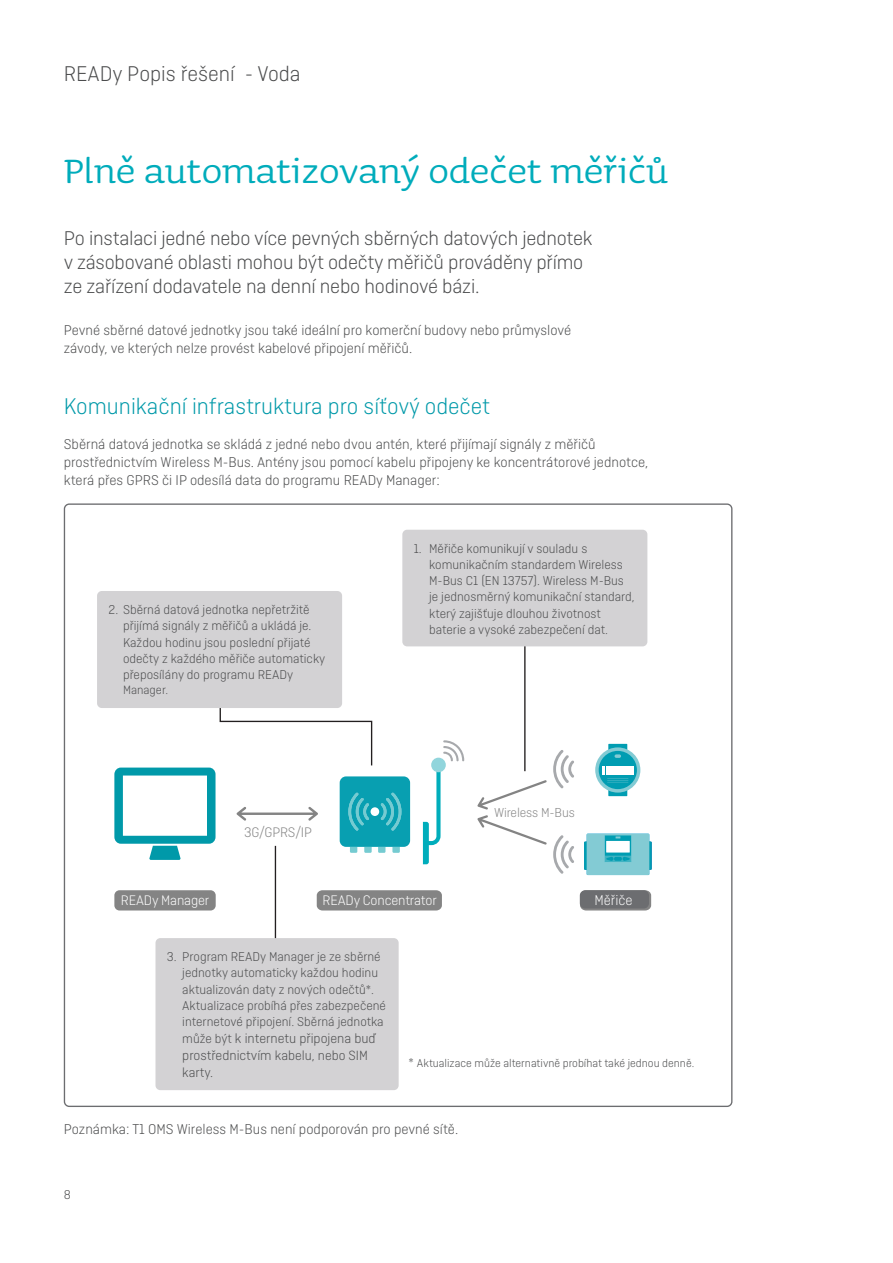
<style>
.page{position:relative;width:893px;height:1263px;background:#fff}
.page>*{position:absolute;margin:0;border:0;box-sizing:border-box;transform-origin:0 0}
.t1{font:45px "Sauna Pro";color:#00acbb}
.t2{font:300 24px "Ciutadella";color:#0099a9}
.t3{font:300 22.5px "Ciutadella";color:#4b4c4d}
.t4{font:300 21px/24px "Ciutadella";letter-spacing:-.01em;color:#4b4c4d}
.t5{font:300 15px/18px "Ciutadella";color:#4b4c4d}
.t6{font:300 15px "Ciutadella";color:#fff}
.t7{font:300 14.55px "Ciutadella";letter-spacing:-.01em;color:#fff}
.t8{font:300 14.55px "Ciutadella";letter-spacing:-.01em;color:#848484}
.t9{font:300 14.25px/17.1px "Ciutadella";color:#4b4c4d}
.t10{font:300 14.1px "Ciutadella";color:#4b4c4d}
.t11{font:300 13.65px "Ciutadella";letter-spacing:-.01em;color:#848484}
.t12{font:300 13.5px/16.2px "Ciutadella";color:#4b4c4d}
.t13{font:300 12.75px "Ciutadella";color:#4b4c4d}
.t14{font:300 12px "Ciutadella";color:#4b4c4d}
.s1{font-size:13.5px}
.s2{font-size:14.1px}
</style>
<div class="page">
<div style="left:587px;top:834px;width:62px;height:41px;background:#83cbd4"></div>
<div style="left:605px;top:835px;width:26px;height:27px;background:#3bb3c3"></div>
<svg style="left:584px;top:836px;width:68px;height:35px"></svg>
<svg style="left:608px;top:744px;width:19px;height:52px"></svg>
<svg style="left:595px;top:747px;width:45px;height:45px"></svg>
<div style="left:599px;top:751px;width:38px;height:38px;background:#009db2;border-radius:50%"></div>
<div style="left:606px;top:766px;width:27px;height:8px;background:#fff"></div>
<svg style="left:615px;top:754px;width:6px;height:4px"></svg>
<svg style="left:602px;top:766px;width:26px;height:17px"></svg>
<div style="left:114px;top:890px;width:102px;height:20px;background:#848484;border-radius:5px"></div>
<div style="left:317px;top:890px;width:125px;height:20px;background:#848484;border-radius:6px"></div>
<svg style="left:423px;top:740px;width:41px;height:124px"></svg>
<svg style="left:553px;top:835px;width:21px;height:39px"></svg>
<svg style="left:553px;top:750px;width:21px;height:38px"></svg>
<svg style="left:477px;top:780px;width:70px;height:29px"></svg>
<svg style="left:477px;top:815px;width:70px;height:30px"></svg>
<svg style="left:580px;top:890px;width:71px;height:20px"></svg>
<svg style="left:114px;top:705px;width:296px;height:155px"></svg>
<hr style="left:275px;top:846px;width:1px;height:108px;background:#231f20">
<hr style="left:524px;top:604px;width:2px;height:167px;background:#231f20">
<div style="left:155px;top:938px;width:244px;height:152px;background:#d3d2d4;border-radius:5px"></div>
<div style="left:402px;top:530px;width:245px;height:116px;background:#d3d2d4;border-radius:5px"></div>
<div style="left:97px;top:591px;width:245px;height:117px;background:#d3d2d4;border-radius:5px"></div>
<div style="left:580px;top:890px;width:69px;height:18px;background:#6c6d70;border-radius:5px"></div>
<h3 class="t3" style="left:64px;top:61px;width:238px">READy Popis řešení - Voda</h3>
<h1 class="t1" style="left:64px;top:147px;width:606px">Plně automatizovaný odečet měřičů</h1>
<h3 class="t4" style="left:64px;top:226px;width:530px">Po instalaci jedné nebo více pevných sběrných datových jednotek v zásobované oblasti mohou být odečty měřičů prováděny přímo ze zařízení dodavatele na denní nebo hodinové bázi.</h3>
<p class="t5" style="left:64px;top:321px;width:509px">Pevné sběrné datové jednotky jsou také ideální pro komerční budovy nebo průmyslové závody, ve kterých nelze provést kabelové připojení měřičů.</p>
<h2 class="t2" style="left:64px;top:394px;width:428px">Komunikační infrastruktura pro síťový odečet</h2>
<p class="t5" style="left:64px;top:435px;width:586px">Sběrná datová jednotka se skládá z jedné nebo dvou antén, které přijímají signály z měřičů prostřednictvím Wireless M-Bus. Antény jsou pomocí kabelu připojeny ke koncentrátorové jednotce, která přes GPRS či IP odesílá data do programu READy Manager:</p>
<p class="t12" style="left:123px;top:601px;width:204px;text-indent:-14px">2. Sběrná datová jednotka nepřetržitě přijímá signály z měřičů a ukládá je.<br>Každou hodinu jsou poslední přijaté odečty z každého měřiče automaticky přeposílány do programu READy</p>
<p class="t13" style="left:123px;top:683px;width:47px">Manager.</p>
<p class="t8" style="left:244px;top:825px;width:69px">3G/GPRS/IP</p>
<p class="t12" style="left:429px;top:540px;width:207px;text-indent:-15px">1. Měřiče komunikují v souladu s komunikačním standardem Wireless M-Bus C1 (EN 13757). Wireless M-Bus je jednosměrný komunikační standard, který zajišťuje dlouhou životnost baterie a vysoké zabezpečení dat.</p>
<p class="t11" style="left:494px;top:805px;width:82px">Wireless M-Bus</p>
<p class="t7" style="left:121px;top:893px;width:90px">READy Manager</p>
<p class="t7" style="left:323px;top:893px;width:116px">READy Concentrator</p>
<p class="t6" style="left:594px;top:892px;width:40px">Měřiče</p>
<p class="t7" style="left:600px;top:892px;width:39px">Meters</p>
<p class="t12" style="left:182px;top:949px;width:205px;text-indent:-15px">3. Program READy Manager je ze sběrné jednotky automaticky každou hodinu aktualizován daty z nových odečtů*.<br>Aktualizace probíhá přes zabezpečené internetové připojení. Sběrná jednotka</p>
<p class="t9" style="left:182px;top:1030px;width:195px"><span class="s1">může být</span> k internetu připojena buď prostřednictvím <span class="s2">kabelu, nebo SIM</span></p>
<p class="t10" style="left:182px;top:1065px;width:32px">karty.</p>
<p class="t14" style="left:409px;top:1057px;width:287px"><span class="s1">*</span> Aktualizace může alternativně probíhat také jednou denně.</p>
<p class="t5" style="left:64px;top:1119px;width:396px">Poznámka: T1 OMS Wireless M-Bus není podporován pro pevné sítě.</p>
<p class="t12" style="left:64px;top:1186px;width:9px">8</p>
</div>
